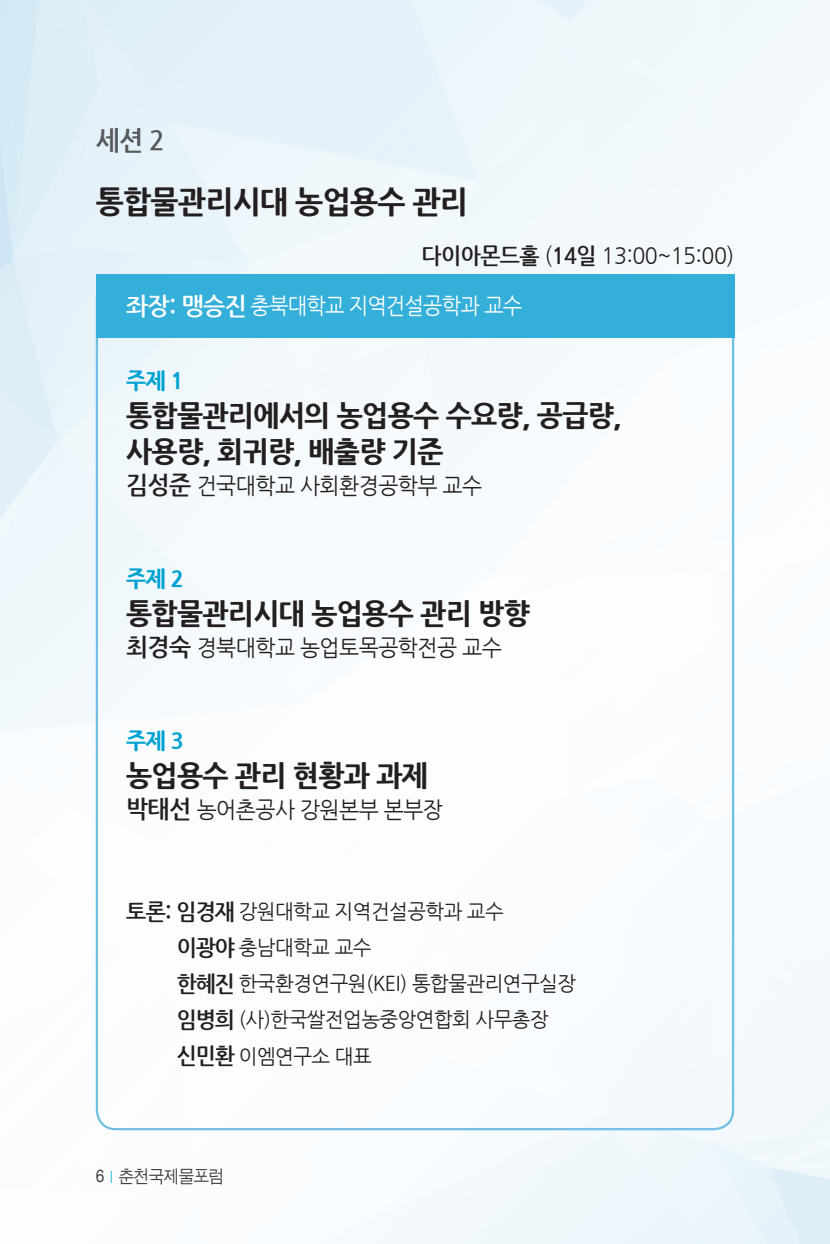
<style>
.page{position:relative;width:830px;height:1244px;background:#fff}
.page>*{position:absolute;margin:0;border:0;box-sizing:border-box;transform-origin:0 0}
.t1{font:800 31.5px "Nanum Gothic";letter-spacing:-.025em;color:#231f20;scale:.95 1}
.t2{font:800 29.25px/36px "Nanum Gothic";letter-spacing:-.025em;color:#231f20;scale:.95 1}
.t3{font:700 27px "Nanum Gothic";color:#57585a;scale:.95 1}
.t4{font:22.5px "Nanum Gothic";letter-spacing:-.025em;color:#231f20;scale:.95 1}
.t5{font:22.5px "Nanum Gothic";letter-spacing:-.04em;color:#fff;scale:.92 1}
.t6{font:800 22.5px "Nanum Gothic";color:#00a2d2;scale:.95 1}
.t7{font:20.25px/36px "Nanum Gothic";letter-spacing:-.025em;color:#231f20}
.t8{font:18px "Sand Jg";letter-spacing:-.025em;color:#3e3e3f;scale:.95 1}
.s1{font-weight:700}
.s2{font-weight:700;font-size:24.75px}
.s3{font-weight:700;font-size:22.5px}
.s4{font-family:"Sand Tg"}
.s5{font-family:"Sand Tg";color:#03a8d6}
</style>
<div class="page">
<img style="left:0;top:0;width:829px;height:1244px">
<div style="left:96px;top:274px;width:637px;height:64px;background:#33afda"></div>
<h3 class="t3" style="left:96px;top:127px;width:74px">세션 2</h3>
<h1 class="t1" style="left:96px;top:185px;width:393px">통합물관리시대 농업용수 관리</h1>
<p class="t4" style="left:421px;top:245px;width:330px"><span class="s1">다이아몬드홀</span> (<span class="s1">14일</span> 13:00~15:00)</p>
<p class="t5" style="left:126px;top:295px;width:432px"><span class="s2">좌장: 맹승진</span> 충북대학교 지역건설공학과 교수</p>
<p class="t6" style="left:126px;top:369px;width:62px">주제 1</p>
<h2 class="t2" style="left:126px;top:398px;width:523px">통합물관리에서의 농업용수 수요량, 공급량, 사용량, 회귀량, 배출량 기준</h2>
<p class="t4" style="left:126px;top:475px;width:376px"><span class="s2">김성준</span> 건국대학교 사회환경공학부 교수</p>
<p class="t6" style="left:126px;top:567px;width:62px">주제 2</p>
<h2 class="t2" style="left:126px;top:596px;width:426px">통합물관리시대 농업용수 관리 방향</h2>
<p class="t4" style="left:126px;top:637px;width:397px"><span class="s2">최경숙</span> 경북대학교 농업토목공학전공 교수</p>
<p class="t6" style="left:126px;top:729px;width:62px">주제 3</p>
<h2 class="t2" style="left:126px;top:758px;width:319px">농업용수 관리 현황과 과제</h2>
<p class="t4" style="left:126px;top:799px;width:335px"><span class="s2">박태선</span> 농어촌공사 강원본부 본부장</p>
<p class="t7" style="left:177px;top:894px;width:400px;text-indent:-51px"><span class="s3">토론: 임경재</span> 강원대학교 지역건설공학과 교수<br><span class="s3">이광야</span> 충남대학교 교수<br><span class="s3">한혜진</span> 한국환경연구원(KEI) 통합물관리연구실장 <span class="s3">임병희</span> (사)한국쌀전업농중앙연합회 사무총장 <span class="s3">신민환</span> 이엠연구소 대표</p>
<p class="t8" style="left:96px;top:1167px;width:137px"><span class="s4">6</span><span class="s5">｜</span>춘천국제물포럼</p>
</div>
